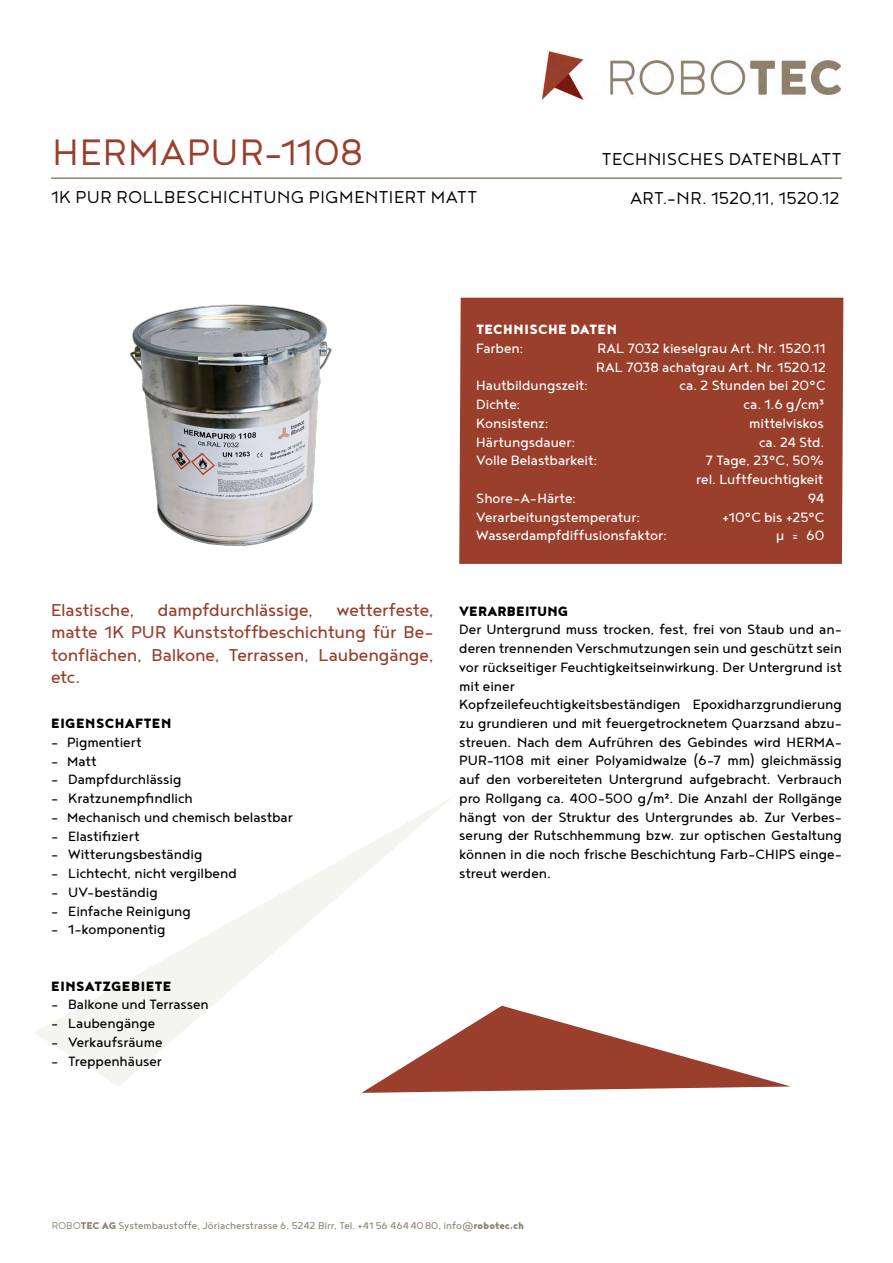
<style>
.page{position:relative;width:893px;height:1263px;background:#fff}
.page>*{position:absolute;margin:0;border:0;box-sizing:border-box;transform-origin:0 0}
.t1{font:300 45px "Noyh";letter-spacing:.015em;color:#9a3f2c}
.t2{font:21px/22.5px "Noyh";letter-spacing:-.01em;color:#9a3f2c;text-align:justify}
.t3{font:300 21px "Noyh";letter-spacing:.015em;color:#000}
.t4{font:300 21px "Noyh";letter-spacing:-.005em;color:#000}
.t5{font:16.5px/18.8px "Noyh";letter-spacing:-.005em;color:#000}
.t6{font:16.5px/18.8px "Noyh";letter-spacing:-.005em;color:#fff}
.t7{font:900 16.5px "Noyh";letter-spacing:.025em;color:#000}
.t8{font:900 16.5px "Noyh";letter-spacing:.03em;color:#fff}
.t9{font:12px "Noyh";color:#908472}
.s1{font-weight:300}
.s2{font-weight:900}
</style>
<div class="page">
<svg style="left:35px;top:797px;width:418px;height:289px"></svg>
<hr style="left:51px;top:177px;width:791px;height:2px;background:#908472">
<img style="left:543px;top:51px;width:297px;height:48px">
<div style="left:459px;top:298px;width:384px;height:266px;background:#9a3f2c"></div>
<svg style="left:361px;top:1006px;width:430px;height:87px"></svg>
<img style="left:130px;top:304px;width:202px;height:242px">
<h1 class="t1" style="left:52px;top:128px;width:313px">HERMAPUR-1108</h1>
<p class="t3" style="left:602px;top:148px;width:241px">TECHNISCHES DATENBLATT</p>
<p class="t3" style="left:51px;top:186px;width:428px">1K PUR ROLLBESCHICHTUNG PIGMENTIERT MATT</p>
<p class="t4" style="left:630px;top:187px;width:211px">ART.-NR. 1520,11, 1520.12</p>
<p class="t2" style="left:51px;top:598px;width:384px">Elastische, dampfdurchlässige, wetterfeste, matte 1K PUR Kunststoffbeschichtung für Be&shy;tonflächen, Balkone, Terrassen, Laubengänge, etc.</p>
<p class="t7" style="left:51px;top:713px;width:122px">EIGENSCHAFTEN</p>
<p class="t5" style="left:51px;top:732px;width:92px">- Pigmentiert</p>
<p class="t5" style="left:51px;top:751px;width:47px">- Matt</p>
<p class="t5" style="left:51px;top:770px;width:132px">- Dampfdurchlässig</p>
<p class="t5" style="left:51px;top:788px;width:143px">- Kratzunempfindlich</p>
<p class="t5" style="left:51px;top:807px;width:243px">- Mechanisch und chemisch belastbar</p>
<p class="t5" style="left:51px;top:826px;width:90px">- Elastifiziert</p>
<p class="t5" style="left:51px;top:845px;width:153px">- Witterungsbeständig</p>
<p class="t5" style="left:51px;top:863px;width:187px">- Lichtecht, nicht vergilbend</p>
<p class="t5" style="left:51px;top:882px;width:108px">- UV-beständig</p>
<p class="t5" style="left:51px;top:901px;width:141px">- Einfache Reinigung</p>
<p class="t5" style="left:51px;top:920px;width:116px">- 1-komponentig</p>
<p class="t7" style="left:51px;top:976px;width:122px">EINSATZGEBIETE</p>
<p class="t5" style="left:51px;top:995px;width:159px">- Balkone und Terrassen</p>
<p class="t5" style="left:51px;top:1013px;width:106px">- Laubengänge</p>
<p class="t5" style="left:51px;top:1032px;width:113px">- Verkaufsräume</p>
<p class="t5" style="left:51px;top:1051px;width:112px">- Treppenhäuser</p>
<p class="t8" style="left:476px;top:319px;width:142px">TECHNISCHE DATEN</p>
<p class="t6" style="left:476px;top:338px;width:49px">Farben:</p>
<p class="t6" style="left:596px;top:338px;width:232px">RAL 7032 kieselgrau Art. Nr. 1520.11<br>RAL 7038 achatgrau Art. Nr. 1520.12</p>
<p class="t6" style="left:476px;top:376px;width:113px">Hautbildungszeit:</p>
<p class="t6" style="left:679px;top:376px;width:148px">ca. 2 Stunden bei 20°C</p>
<p class="t6" style="left:476px;top:395px;width:46px">Dichte:</p>
<p class="t6" style="left:744px;top:395px;width:82px">ca. 1.6 g/cm³</p>
<p class="t6" style="left:476px;top:413px;width:74px">Konsistenz:</p>
<p class="t6" style="left:749px;top:413px;width:76px">mittelviskos</p>
<p class="t6" style="left:476px;top:432px;width:101px">Härtungsdauer:</p>
<p class="t6" style="left:759px;top:432px;width:67px">ca. 24 Std.</p>
<p class="t6" style="left:476px;top:451px;width:123px">Volle Belastbarkeit:</p>
<p class="t6" style="left:696px;top:451px;width:130px;text-align:center">7 Tage, 23°C, 50% rel. Luftfeuchtigkeit</p>
<p class="t6" style="left:476px;top:488px;width:101px">Shore-A-Härte:</p>
<p class="t6" style="left:808px;top:488px;width:18px">94</p>
<p class="t6" style="left:476px;top:507px;width:166px">Verarbeitungstemperatur:</p>
<p class="t6" style="left:722px;top:507px;width:104px">+10°C bis +25°C</p>
<p class="t6" style="left:476px;top:526px;width:192px">Wasserdampfdiffusionsfaktor:</p>
<p class="t6" style="left:776px;top:526px;width:50px">μ = 60</p>
<p class="t7" style="left:459px;top:601px;width:111px">VERARBEITUNG</p>
<p class="t5" style="left:459px;top:620px;width:384px">Der Untergrund muss trocken, fest, frei von Staub und an&shy;deren trennenden Verschmutzungen sein und geschützt sein vor rückseitiger Feuchtigkeitseinwirkung. Der Untergrund ist mit einer<br>Kopfzeilefeuchtigkeitsbeständigen Epoxidharzgrundierung zu grundieren und mit feuergetrocknetem Quarzsand abzu&shy;streuen. Nach dem Aufrühren des Gebindes wird HERMA-PUR-1108 mit einer Polyamidwalze (6-7 mm) gleichmässig auf den vorbereiteten Untergrund aufgebracht. Verbrauch pro Rollgang ca. 400-500 g/m². Die Anzahl der Rollgänge hängt von der Struktur des Untergrundes ab. Zur Verbes&shy;serung der Rutschhemmung bzw. zur optischen Gestaltung können in die noch frische Beschichtung Farb-CHIPS einge&shy;streut werden.</p>
<p class="t9" style="left:52px;top:1219px;width:474px"><span class="s1">ROBO</span><span class="s2">TEC AG</span> Systembaustoffe, Jöriacherstrasse 6, 5242 Birr, Tel. +41 56 4644080, info@<span class="s2">robotec.ch</span></p>
</div>
